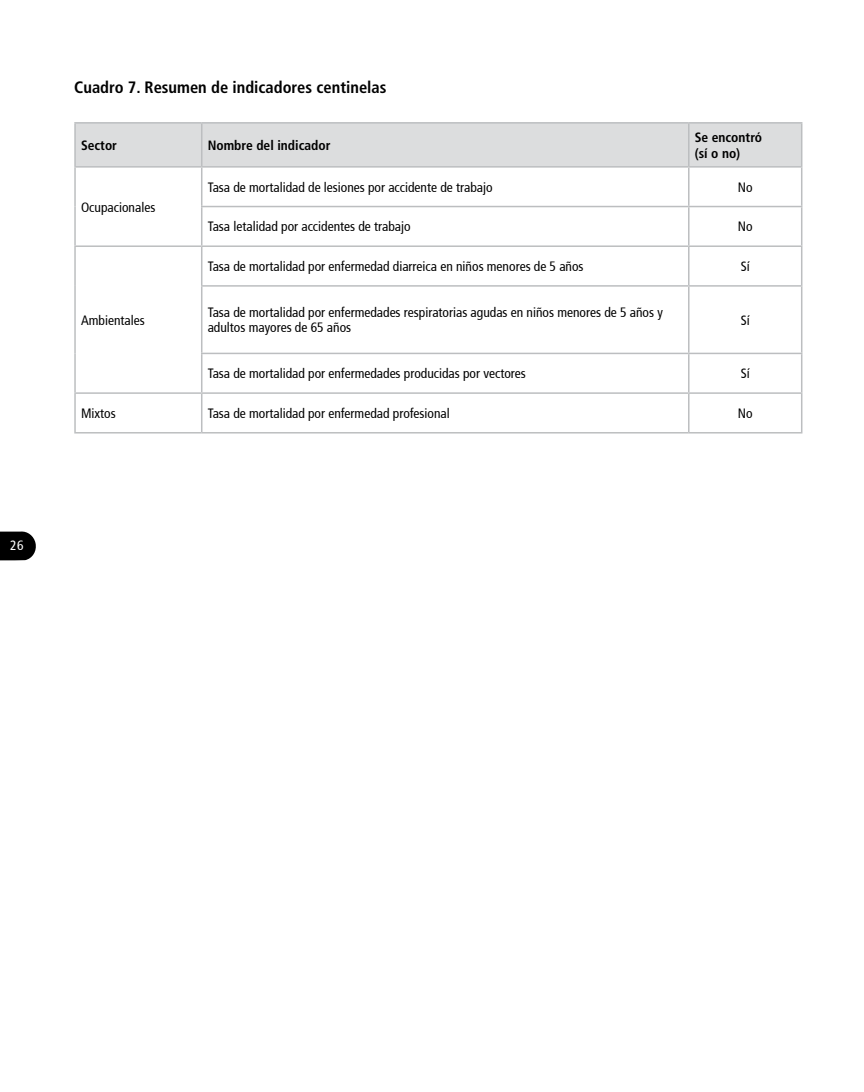
<style>
.page{position:relative;width:864px;height:1092px;background:#fff}
.page>*{position:absolute;margin:0;border:0;box-sizing:border-box;transform-origin:0 0}
.t1{font:700 condensed 16.5px "Frutiger LT Std";color:#000}
.t2{font:condensed 13.5px/15.5px "Frutiger";color:#000}
.t3{font:700 condensed 13.5px/15.6px "Frutiger LT Std";color:#000}
.t4{font:condensed 13.5px "Frutiger";color:#fff}
</style>
<div class="page">
<svg style="left:0;top:531px;width:36px;height:29px"></svg>
<div style="left:76px;top:124px;width:725px;height:42px;background:#dcddde"></div>
<hr style="left:74px;top:122px;width:128px;height:2px;background:#bcbec0">
<hr style="left:74px;top:124px;width:2px;height:42px;background:#bcbec0">
<hr style="left:202px;top:122px;width:486px;height:2px;background:#bcbec0">
<hr style="left:201px;top:124px;width:1px;height:42px;background:#bcbec0">
<hr style="left:688px;top:122px;width:114px;height:2px;background:#bcbec0">
<hr style="left:688px;top:124px;width:1px;height:42px;background:#bcbec0">
<hr style="left:801px;top:124px;width:1px;height:42px;background:#bcbec0">
<hr style="left:74px;top:166px;width:128px;height:2px;background:#bcbec0">
<hr style="left:74px;top:168px;width:2px;height:39px;background:#bcbec0">
<hr style="left:74px;top:207px;width:2px;height:38px;background:#bcbec0">
<hr style="left:202px;top:166px;width:486px;height:2px;background:#bcbec0">
<hr style="left:201px;top:168px;width:1px;height:38px;background:#bcbec0">
<hr style="left:688px;top:166px;width:114px;height:2px;background:#bcbec0">
<hr style="left:688px;top:168px;width:1px;height:38px;background:#bcbec0">
<hr style="left:801px;top:168px;width:1px;height:38px;background:#bcbec0">
<hr style="left:201px;top:206px;width:487px;height:1px;background:#bcbec0">
<hr style="left:201px;top:207px;width:1px;height:38px;background:#bcbec0">
<hr style="left:688px;top:206px;width:114px;height:1px;background:#bcbec0">
<hr style="left:688px;top:207px;width:1px;height:38px;background:#bcbec0">
<hr style="left:801px;top:207px;width:1px;height:38px;background:#bcbec0">
<hr style="left:74px;top:245px;width:128px;height:2px;background:#bcbec0">
<hr style="left:74px;top:247px;width:2px;height:39px;background:#bcbec0">
<hr style="left:74px;top:286px;width:2px;height:67px;background:#bcbec0">
<hr style="left:74px;top:353px;width:2px;height:39px;background:#bcbec0">
<hr style="left:202px;top:245px;width:486px;height:2px;background:#bcbec0">
<hr style="left:201px;top:247px;width:1px;height:38px;background:#bcbec0">
<hr style="left:688px;top:245px;width:114px;height:2px;background:#bcbec0">
<hr style="left:688px;top:247px;width:1px;height:38px;background:#bcbec0">
<hr style="left:801px;top:247px;width:1px;height:38px;background:#bcbec0">
<hr style="left:201px;top:285px;width:487px;height:2px;background:#bcbec0">
<hr style="left:201px;top:287px;width:1px;height:66px;background:#bcbec0">
<hr style="left:688px;top:285px;width:114px;height:2px;background:#bcbec0">
<hr style="left:688px;top:287px;width:1px;height:66px;background:#bcbec0">
<hr style="left:801px;top:287px;width:1px;height:66px;background:#bcbec0">
<hr style="left:201px;top:353px;width:487px;height:1px;background:#bcbec0">
<hr style="left:201px;top:354px;width:1px;height:38px;background:#bcbec0">
<hr style="left:688px;top:353px;width:114px;height:1px;background:#bcbec0">
<hr style="left:688px;top:354px;width:1px;height:38px;background:#bcbec0">
<hr style="left:801px;top:354px;width:1px;height:38px;background:#bcbec0">
<hr style="left:74px;top:392px;width:128px;height:2px;background:#bcbec0">
<hr style="left:74px;top:394px;width:2px;height:38px;background:#bcbec0">
<hr style="left:202px;top:392px;width:486px;height:2px;background:#bcbec0">
<hr style="left:201px;top:394px;width:1px;height:38px;background:#bcbec0">
<hr style="left:688px;top:392px;width:114px;height:2px;background:#bcbec0">
<hr style="left:688px;top:394px;width:1px;height:38px;background:#bcbec0">
<hr style="left:801px;top:394px;width:1px;height:38px;background:#bcbec0">
<hr style="left:74px;top:432px;width:128px;height:1px;background:#bcbec0">
<hr style="left:202px;top:432px;width:486px;height:1px;background:#bcbec0">
<hr style="left:688px;top:432px;width:114px;height:1px;background:#bcbec0">
<p class="t4" style="left:10px;top:538px;width:15px">26</p>
<p class="t1" style="left:74px;top:77px;width:314px">Cuadro 7. Resumen de indicadores centinelas</p>
<p class="t3" style="left:81px;top:137px;width:38px">Sector</p>
<p class="t3" style="left:208px;top:137px;width:124px">Nombre del indicador</p>
<p class="t3" style="left:694px;top:130px;width:69px">Se encontró (sí o no)</p>
<p class="t2" style="left:81px;top:199px;width:76px">Ocupacionales</p>
<p class="t2" style="left:81px;top:312px;width:65px">Ambientales</p>
<p class="t2" style="left:208px;top:179px;width:286px">Tasa de mortalidad de lesiones por accidente de trabajo</p>
<p class="t2" style="left:738px;top:179px;width:16px">No</p>
<p class="t2" style="left:208px;top:219px;width:204px">Tasa letalidad por accidentes de trabajo</p>
<p class="t2" style="left:738px;top:219px;width:16px">No</p>
<p class="t2" style="left:208px;top:259px;width:377px">Tasa de mortalidad por enfermedad diarreica en niños menores de 5 años</p>
<p class="t2" style="left:740px;top:259px;width:10px">Sí</p>
<p class="t2" style="left:208px;top:305px;width:456px">Tasa de mortalidad por enfermedades respiratorias agudas en niños menores de 5 años y adultos mayores de 65 años</p>
<p class="t2" style="left:740px;top:312px;width:10px">Sí</p>
<p class="t2" style="left:208px;top:366px;width:320px">Tasa de mortalidad por enfermedades producidas por vectores</p>
<p class="t2" style="left:740px;top:366px;width:10px">Sí</p>
<p class="t2" style="left:81px;top:406px;width:36px">Mixtos</p>
<p class="t2" style="left:208px;top:406px;width:244px">Tasa de mortalidad por enfermedad profesional</p>
<p class="t2" style="left:738px;top:406px;width:16px">No</p>
</div>
